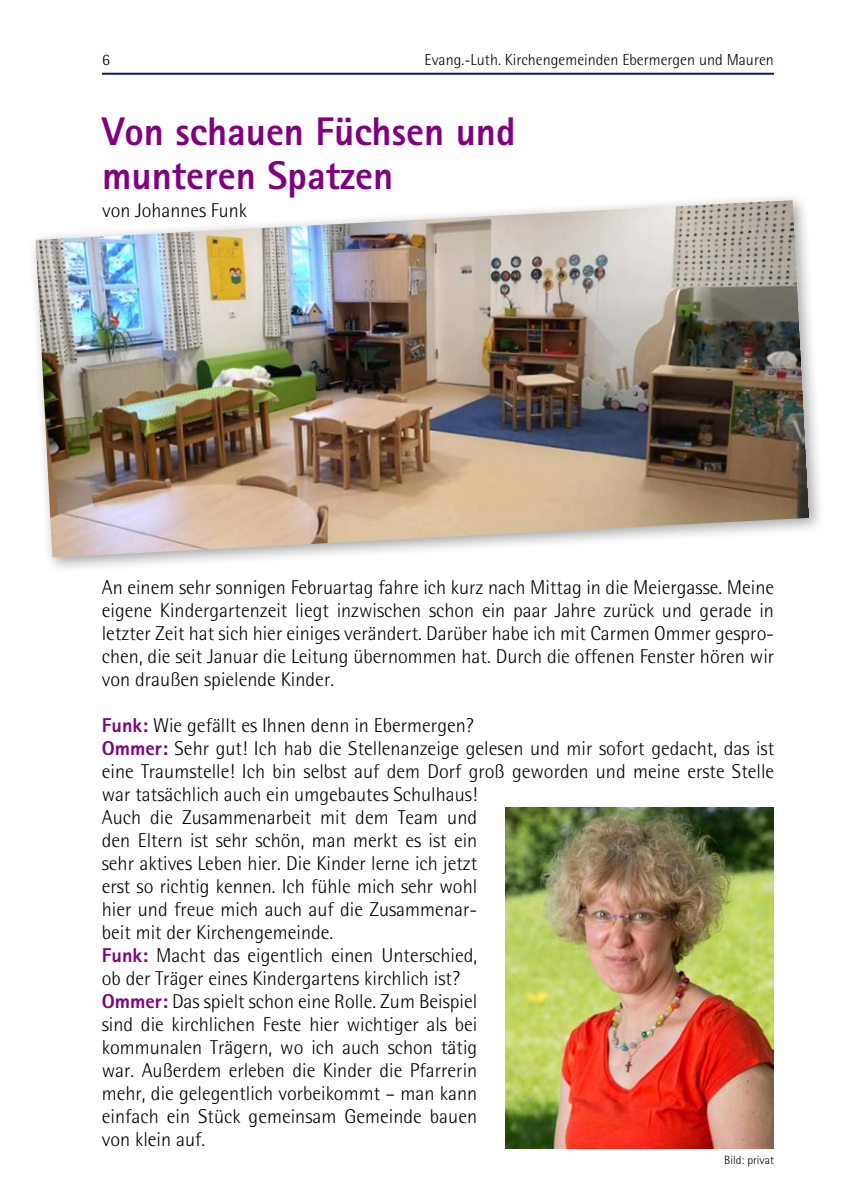
<style>
.page{position:relative;width:842px;height:1191px;background:#fff}
.page>*{position:absolute;margin:0;border:0;box-sizing:border-box;transform-origin:0 0}
.t1{font:800 40px/44px "Rotis Sans Serif";color:#800080}
.t2{font:300 20px/23px "Rotis Semi Sans";color:#000;text-align:justify}
.t3{font:300 16px "Rotis Semi Sans";color:#000}
.t4{font:300 12px "Rotis Semi Sans";color:#000}
.s1{font-family:"Rotis Sans Serif";font-weight:800;color:#800080}
</style>
<div class="page">
<hr style="left:102px;top:73px;width:672px;height:2px;background:#002350">
<div style="left:28px;top:192px;width:797px;height:381px;background:#000;opacity:.35"></div>
<img style="left:36px;top:200px;width:773px;height:357px">
<img style="left:506px;top:807px;width:268px;height:341px">
<p class="t3" style="left:102px;top:50px;width:9px">6</p>
<p class="t3" style="left:425px;top:50px;width:351px">Evang.-Luth. Kirchengemeinden Ebermergen und Mauren</p>
<h1 class="t1" style="left:102px;top:109px;width:415px">Von schauen Füchsen und munteren Spatzen</h1>
<p class="t2" style="left:102px;top:198px;width:146px">von Johannes Funk</p>
<p class="t2" style="left:102px;top:575px;width:674px">An einem sehr sonnigen Februartag fahre ich kurz nach Mittag in die Meiergasse. Meine eigene Kindergartenzeit liegt inzwischen schon ein paar Jahre zurück und gerade in letzter Zeit hat sich hier einiges verändert. Darüber habe ich mit Carmen Ommer gespro&shy;chen, die seit Januar die Leitung übernommen hat. Durch die offenen Fenster hören wir von draußen spielende Kinder.</p>
<p class="t2" style="left:102px;top:713px;width:674px;text-align:left"><span class="s1">Funk:</span> Wie gefällt es Ihnen denn in Ebermergen?<br><span class="s1">Ommer:</span> Sehr gut! Ich hab die Stellenanzeige gelesen und mir sofort gedacht, das ist eine Traumstelle! Ich bin selbst auf dem Dorf groß geworden und meine erste Stelle war tatsächlich auch ein umgebautes Schulhaus!<br>Auch die Zusammenarbeit mit dem Team und<br>den Eltern ist sehr schön, man merkt es ist ein<br>sehr aktives Leben hier. Die Kinder lerne ich jetzt<br>erst so richtig kennen. Ich fühle mich sehr wohl<br>hier und freue mich auch auf die Zusammenar-<br>beit mit der Kirchengemeinde.<br><span class="s1">Funk:</span> Macht das eigentlich einen Unterschied,<br>ob der Träger eines Kindergartens kirchlich ist?<br><span class="s1">Ommer:</span> Das spielt schon eine Rolle. Zum Beispiel<br>sind die kirchlichen Feste hier wichtiger als bei<br>kommunalen Trägern, wo ich auch schon tätig<br>war. Außerdem erleben die Kinder die Pfarrerin<br>mehr, die gelegentlich vorbeikommt – man kann<br>einfach ein Stück gemeinsam Gemeinde bauen<br>von klein auf.</p>
<p class="t4" style="left:724px;top:1153px;width:51px">Bild: privat</p>
</div>
